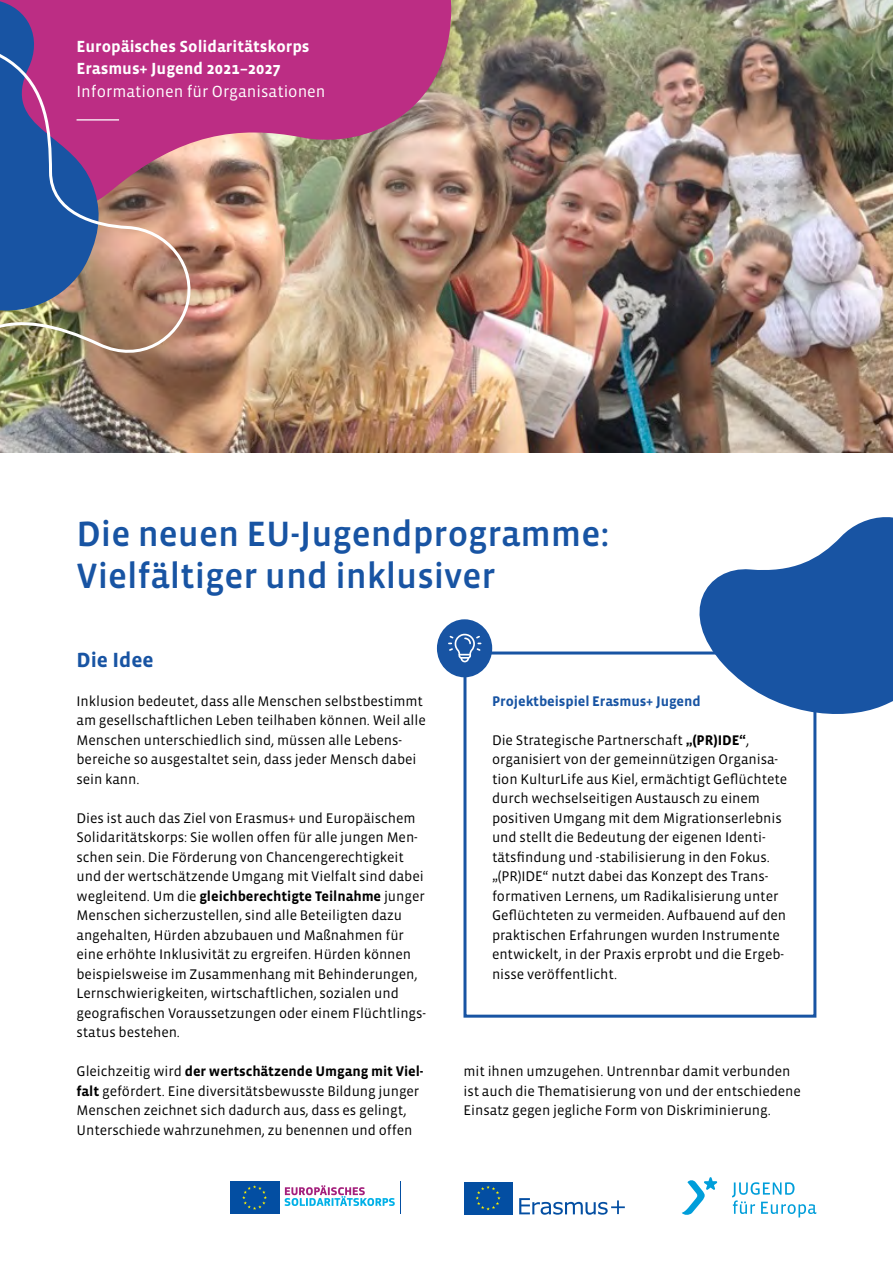
<style>
.page{position:relative;width:893px;height:1263px;background:#fff}
.page>*{position:absolute;margin:0;border:0;box-sizing:border-box;transform-origin:0 0}
.t1{font:36px/42px "Vista Sans Med";color:#1854a3}
.t2{font:700 21px "Vista Sans";color:#1854a3}
.t3{font:700 16.5px/22.5px "Vista Sans";color:#fff}
.t4{font:16.5px "Vista Sans";color:#fff}
.t5{font:14.25px/19.5px "Vista Sans";letter-spacing:-.005em;color:#000}
.t6{font:700 14.25px "Vista Sans";letter-spacing:-.005em;color:#1854a3}
.s1{font-weight:700}
</style>
<div class="page">
<svg style="left:682px;top:1177px;width:35px;height:38px"></svg>
<svg style="left:732px;top:1182px;width:84px;height:35px"></svg>
<div style="left:230px;top:1181px;width:49px;height:33px;background:#034ea2"></div>
<svg style="left:242px;top:1185px;width:25px;height:25px"></svg>
<svg style="left:285px;top:1185px;width:110px;height:21px"></svg>
<hr style="left:400px;top:1181px;width:1px;height:33px;background:#034ea2">
<svg style="left:519px;top:1198px;width:106px;height:17px"></svg>
<div style="left:464px;top:1182px;width:48px;height:32px;background:#034ea2"></div>
<svg style="left:476px;top:1185px;width:25px;height:25px"></svg>
<img style="left:0;top:0;width:893px;height:452px">
<img style="left:102px;top:0;width:351px;height:247px">
<svg style="left:0;top:0;width:102px;height:35px;background:#98358a"></svg>
<img style="left:0;top:35px;width:198px;height:332px">
<svg style="left:462px;top:650px;width:355px;height:368px"></svg>
<div style="left:437px;top:619px;width:55px;height:58px;background:#1854a3;border-radius:50%"></div>
<svg style="left:448px;top:633px;width:34px;height:30px"></svg>
<svg style="left:676px;top:517px;width:217px;height:205px;fill:#1854a3"></svg>
<hr style="left:77px;top:119px;width:42px;height:2px;background:#fff">
<p class="t3" style="left:77px;top:35px;width:235px">Europäisches Solidaritätskorps<br>Erasmus+ Jugend 2021–2027</p>
<p class="t4" style="left:77px;top:83px;width:250px">Informationen für Organisationen</p>
<h1 class="t1" style="left:77px;top:514px;width:534px">Die neuen EU-Jugendprogramme:<br>Vielfältiger und inklusiver</h1>
<h2 class="t2" style="left:77px;top:649px;width:79px">Die Idee</h2>
<p class="t5" style="left:77px;top:691px;width:351px">Inklusion bedeutet, dass alle Menschen selbstbestimmt am gesellschaftlichen Leben teilhaben können. Weil alle Menschen unterschiedlich sind, müssen alle Lebens&shy;bereiche so ausgestaltet sein, dass jeder Mensch dabei sein kann.</p>
<p class="t5" style="left:77px;top:808px;width:351px">Dies ist auch das Ziel von Erasmus+ und Europäischem Solidaritätskorps: Sie wollen offen für alle jungen Men&shy;schen sein. Die Förderung von Chancengerechtigkeit und der wertschätzende Umgang mit Vielfalt sind dabei wegleitend. Um die <span class="s1">gleichberechtigte Teilnahme</span> junger Menschen sicherzustellen, sind alle Beteiligten dazu angehalten, Hürden abzubauen und Maßnahmen für eine erhöhte Inklusivität zu ergreifen. Hürden können beispielsweise im Zusammenhang mit Behinderungen, Lernschwierigkeiten, wirtschaftlichen, sozialen und geografischen Voraussetzungen oder einem Flüchtlings&shy;status bestehen.</p>
<p class="t5" style="left:77px;top:1062px;width:348px">Gleichzeitig wird <span class="s1">der wertschätzende Umgang mit Viel&shy;falt</span> gefördert. Eine diversitätsbewusste Bildung junger Menschen zeichnet sich dadurch aus, dass es gelingt, Unterschiede wahrzunehmen, zu benennen und offen</p>
<p class="t5" style="left:463px;top:1062px;width:339px">mit ihnen umzugehen. Untrennbar damit verbunden ist auch die Thematisierung von und der entschiedene<br>Einsatz gegen jegliche Form von Diskriminierung.</p>
<p class="t6" style="left:492px;top:693px;width:210px">Projektbeispiel Erasmus+ Jugend</p>
<p class="t5" style="left:492px;top:730px;width:297px">Die Strategische Partnerschaft <span class="s1">„(PR)IDE“</span>, organisiert von der gemeinnützigen Organisa&shy;tion KulturLife aus Kiel, ermächtigt Geflüchtete durch wechselseitigen Austausch zu einem positiven Umgang mit dem Migrationserlebnis und stellt die Bedeutung der eigenen Identi&shy;tätsfindung und -stabilisierung in den Fokus. „(PR)IDE“ nutzt dabei das Konzept des Trans&shy;formativen Lernens, um Radikalisierung unter Geflüchteten zu vermeiden. Aufbauend auf den praktischen Erfahrungen wurden Instrumente entwickelt, in der Praxis erprobt und die Ergeb&shy;nisse veröffentlicht.</p>
</div>
